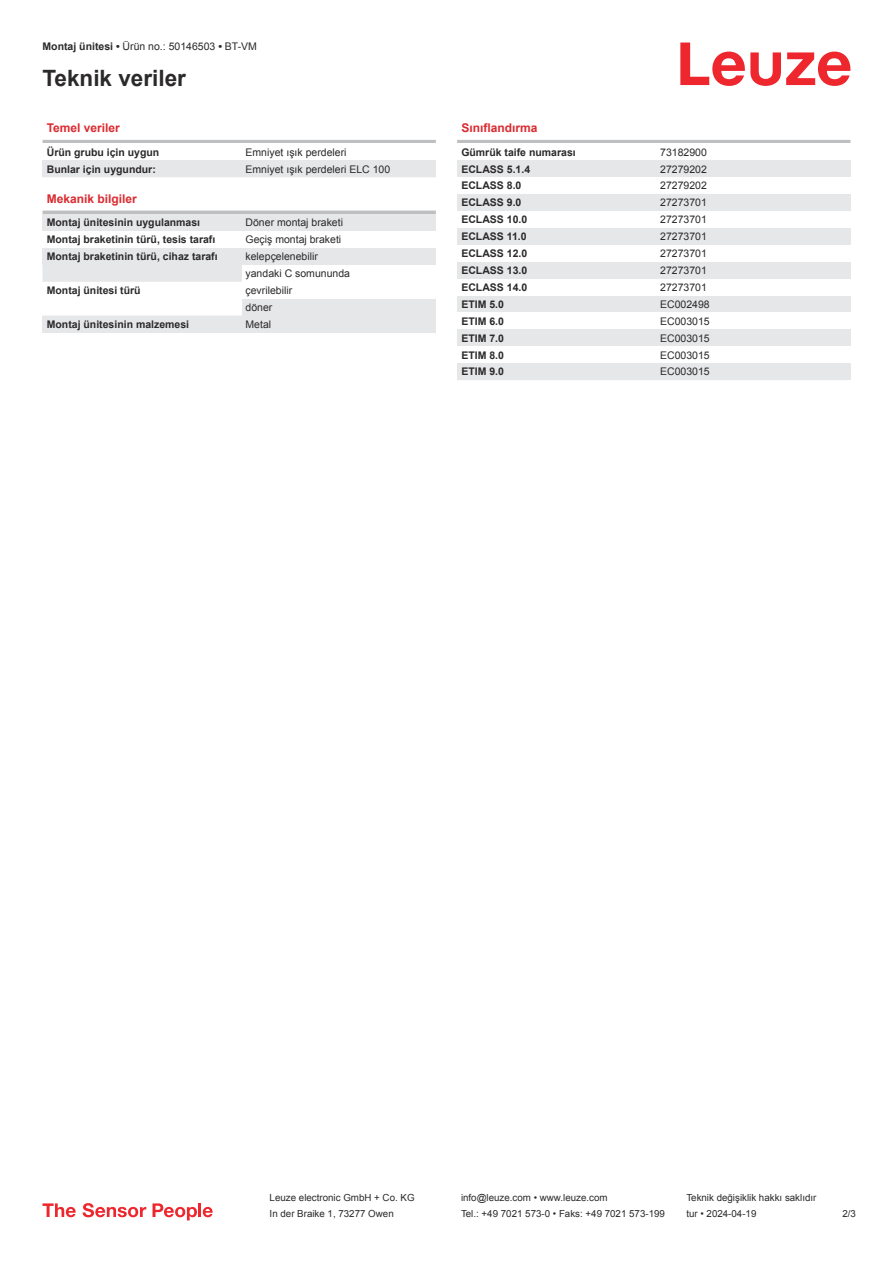
<style>
.page{position:relative;width:893px;height:1263px;background:#fff}
.page>*{position:absolute;margin:0;border:0;box-sizing:border-box;transform-origin:0 0}
.t1{font:700 22.5px "Arial";color:#2b292a}
.t2{font:700 12px "Arial";color:#db2a30}
.t3{font:700 10.5px "Arial";color:#2b292a}
.t4{font:10.5px/17px "Arial";color:#2b292a}
.t5{font:9.75px "Arial";color:#2b292a}
.s1{font-weight:700}
</style>
<div class="page">
<svg style="left:680px;top:43px;width:170px;height:43px"></svg>
<svg style="left:43px;top:332px;width:393px;height:1px"></svg>
<svg style="left:43px;top:265px;width:199px;height:51px"></svg>
<hr style="left:43px;top:140px;width:393px;height:3px;background:#bdbfc1">
<div style="left:43px;top:160px;width:199px;height:17px;background:#e6e7e9"></div>
<div style="left:242px;top:160px;width:194px;height:17px;background:#e6e7e9"></div>
<hr style="left:43px;top:211px;width:393px;height:3px;background:#bdbfc1">
<div style="left:43px;top:214px;width:199px;height:17px;background:#e6e7e9"></div>
<div style="left:242px;top:214px;width:194px;height:17px;background:#e6e7e9"></div>
<div style="left:43px;top:248px;width:199px;height:17px;background:#e6e7e9"></div>
<div style="left:242px;top:248px;width:194px;height:17px;background:#e6e7e9"></div>
<div style="left:43px;top:282px;width:199px;height:17px;background:#fff"></div>
<div style="left:242px;top:299px;width:194px;height:17px;background:#e6e7e9"></div>
<div style="left:43px;top:316px;width:199px;height:16px;background:#e6e7e9"></div>
<div style="left:242px;top:316px;width:194px;height:16px;background:#e6e7e9"></div>
<hr style="left:457px;top:140px;width:393px;height:3px;background:#bdbfc1">
<div style="left:457px;top:160px;width:200px;height:17px;background:#e6e7e9"></div>
<div style="left:657px;top:160px;width:193px;height:17px;background:#e6e7e9"></div>
<div style="left:457px;top:194px;width:200px;height:17px;background:#e6e7e9"></div>
<div style="left:657px;top:194px;width:193px;height:17px;background:#e6e7e9"></div>
<div style="left:457px;top:228px;width:200px;height:17px;background:#e6e7e9"></div>
<div style="left:657px;top:228px;width:193px;height:17px;background:#e6e7e9"></div>
<div style="left:457px;top:262px;width:200px;height:17px;background:#e6e7e9"></div>
<div style="left:657px;top:262px;width:193px;height:17px;background:#e6e7e9"></div>
<div style="left:457px;top:296px;width:200px;height:16px;background:#e6e7e9"></div>
<div style="left:657px;top:296px;width:193px;height:16px;background:#e6e7e9"></div>
<div style="left:457px;top:329px;width:200px;height:17px;background:#e6e7e9"></div>
<div style="left:657px;top:329px;width:193px;height:17px;background:#e6e7e9"></div>
<div style="left:457px;top:363px;width:200px;height:17px;background:#e6e7e9"></div>
<div style="left:657px;top:363px;width:193px;height:17px;background:#e6e7e9"></div>
<svg style="left:43px;top:1203px;width:33px;height:14px"></svg>
<svg style="left:83px;top:1203px;width:63px;height:14px"></svg>
<svg style="left:153px;top:1203px;width:44px;height:17px"></svg>
<hr style="left:198px;top:1203px;width:3px;height:14px;background:#ed272d">
<svg style="left:203px;top:1207px;width:10px;height:10px"></svg>
<p class="t4" style="left:43px;top:38px;width:216px"><span class="s1">Montaj ünitesi •</span> Ürün no.: 50146503 <span class="s1">•</span> BT-VM</p>
<h1 class="t1" style="left:43px;top:70px;width:145px">Teknik veriler</h1>
<p class="t2" style="left:47px;top:123px;width:75px">Temel veriler</p>
<p class="t3" style="left:47px;top:145px;width:114px">Ürün grubu için uygun</p>
<p class="t4" style="left:246px;top:143px;width:102px">Emniyet ışık perdeleri</p>
<p class="t3" style="left:47px;top:161px;width:111px">Bunlar için uygundur:</p>
<p class="t4" style="left:246px;top:160px;width:146px">Emniyet ışık perdeleri ELC 100</p>
<p class="t2" style="left:47px;top:194px;width:92px">Mekanik bilgiler</p>
<p class="t3" style="left:47px;top:215px;width:155px">Montaj ünitesinin uygulanması</p>
<p class="t4" style="left:246px;top:214px;width:99px">Döner montaj braketi</p>
<p class="t3" style="left:47px;top:232px;width:170px">Montaj braketinin türü, tesis tarafı</p>
<p class="t4" style="left:246px;top:231px;width:97px">Geçiş montaj braketi</p>
<p class="t3" style="left:47px;top:249px;width:172px">Montaj braketinin türü, cihaz tarafı</p>
<p class="t4" style="left:246px;top:248px;width:106px">kelepçelenebilir yandaki C somununda</p>
<p class="t3" style="left:47px;top:286px;width:95px">Montaj ünitesi türü</p>
<p class="t4" style="left:246px;top:282px;width:48px">çevrilebilir döner</p>
<p class="t3" style="left:47px;top:320px;width:144px">Montaj ünitesinin malzemesi</p>
<p class="t4" style="left:246px;top:316px;width:27px">Metal</p>
<p class="t2" style="left:461px;top:120px;width:78px">Sınıflandırma</p>
<p class="t3" style="left:461px;top:145px;width:116px">Gümrük taife numarası</p>
<p class="t4" style="left:660px;top:143px;width:48px">73182900</p>
<p class="t3" style="left:461px;top:165px;width:70px">ECLASS 5.1.4</p>
<p class="t4" style="left:660px;top:160px;width:48px">27279202</p>
<p class="t3" style="left:461px;top:182px;width:62px">ECLASS 8.0</p>
<p class="t4" style="left:660px;top:177px;width:48px">27279202</p>
<p class="t3" style="left:461px;top:199px;width:62px">ECLASS 9.0</p>
<p class="t4" style="left:660px;top:194px;width:48px">27273701</p>
<p class="t3" style="left:461px;top:216px;width:67px">ECLASS 10.0</p>
<p class="t4" style="left:660px;top:211px;width:48px">27273701</p>
<p class="t3" style="left:461px;top:233px;width:67px">ECLASS 11.0</p>
<p class="t4" style="left:660px;top:228px;width:48px">27273701</p>
<p class="t3" style="left:461px;top:249px;width:67px">ECLASS 12.0</p>
<p class="t4" style="left:660px;top:245px;width:48px">27273701</p>
<p class="t3" style="left:461px;top:266px;width:67px">ECLASS 13.0</p>
<p class="t4" style="left:660px;top:262px;width:48px">27273701</p>
<p class="t3" style="left:461px;top:283px;width:67px">ECLASS 14.0</p>
<p class="t4" style="left:660px;top:279px;width:48px">27273701</p>
<p class="t3" style="left:461px;top:300px;width:44px">ETIM 5.0</p>
<p class="t4" style="left:660px;top:296px;width:51px">EC002498</p>
<p class="t3" style="left:461px;top:317px;width:44px">ETIM 6.0</p>
<p class="t4" style="left:660px;top:312px;width:51px">EC003015</p>
<p class="t3" style="left:461px;top:334px;width:44px">ETIM 7.0</p>
<p class="t4" style="left:660px;top:329px;width:51px">EC003015</p>
<p class="t3" style="left:461px;top:351px;width:44px">ETIM 8.0</p>
<p class="t4" style="left:660px;top:346px;width:51px">EC003015</p>
<p class="t3" style="left:461px;top:368px;width:44px">ETIM 9.0</p>
<p class="t4" style="left:660px;top:363px;width:51px">EC003015</p>
<p class="t5" style="left:270px;top:1191px;width:146px">Leuze electronic GmbH + Co. KG</p>
<p class="t5" style="left:461px;top:1191px;width:148px">info@leuze.com • www.leuze.com</p>
<p class="t5" style="left:686px;top:1191px;width:132px">Teknik değişiklik hakkı saklıdır</p>
<p class="t5" style="left:270px;top:1207px;width:126px">In der Braike 1, 73277 Owen</p>
<p class="t5" style="left:461px;top:1207px;width:205px">Tel.: +49 7021 573-0 • Faks: +49 7021 573-199</p>
<p class="t5" style="left:686px;top:1207px;width:72px">tur • 2024-04-19</p>
<p class="t5" style="left:842px;top:1208px;width:15px">2 /3</p>
</div>
